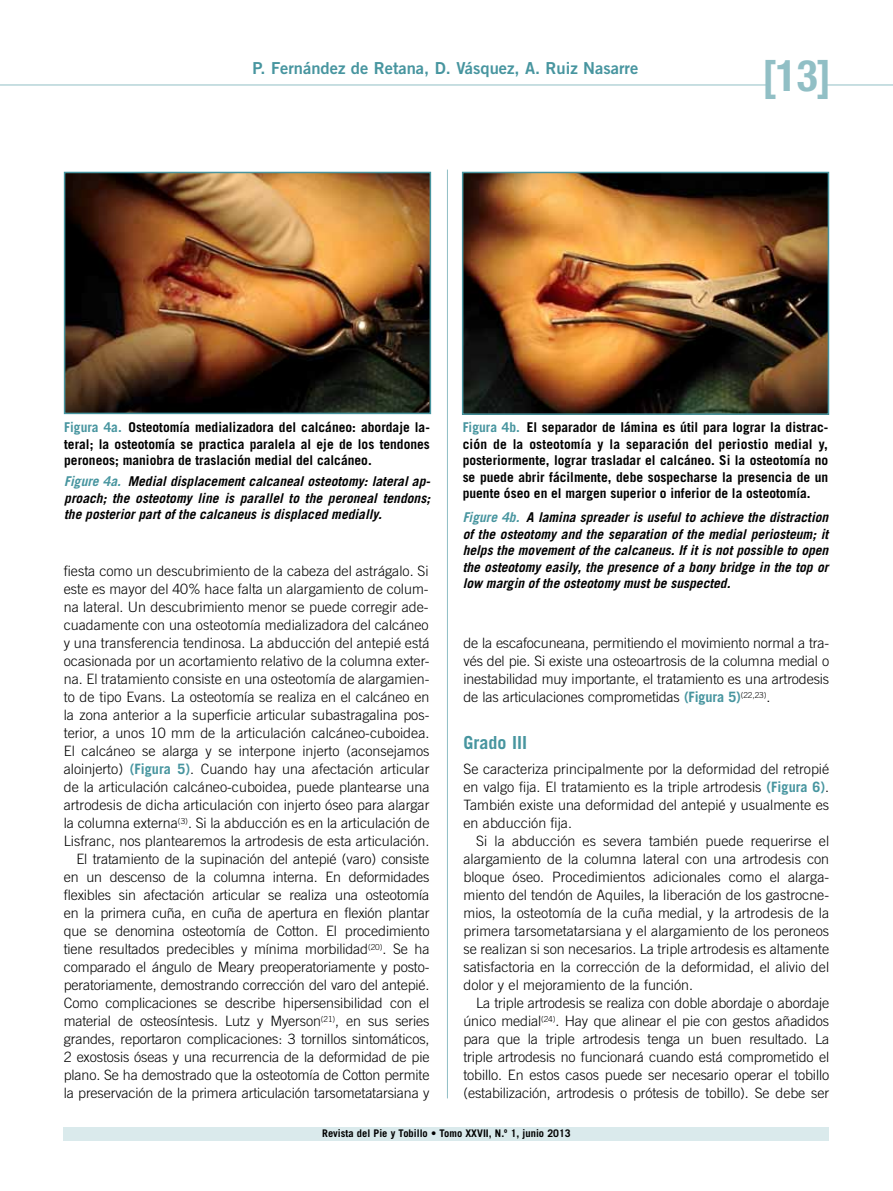
<style>
.page{position:relative;width:893px;height:1191px;background:#fff}
.page>*{position:absolute;margin:0;border:0;box-sizing:border-box;transform-origin:0 0}
.t1{font:700 condensed 43.5px "Helvetica Neue LT Std";color:#91bfc5}
.t2{font:700 18px "Trade Gothic LT Std";color:#47959f}
.t3{font:16.5px "Trade Gothic LT Std Bd 2";color:#47959f}
.t4{font:300 14.25px/18px "Trade Gothic LT Std";color:#000;text-align:justify}
.t5{font:700 13.5px/16.5px "Trade Gothic LT Std";color:#000;text-align:justify}
.t6{font:italic 700 13.5px/16.5px "Trade Gothic LT Std";color:#000;text-align:justify}
.t7{font:700 10.5px "Trade Gothic LT Std";color:#000}
.s1{color:#47959f}
.s2{font-weight:700;color:#47959f}
</style>
<div class="page">
<hr style="left:0;top:85px;width:770px;height:1px;background:#91bfc5">
<hr style="left:826px;top:85px;width:67px;height:1px;background:#91bfc5">
<div style="left:64px;top:1127px;width:765px;height:13px;background:#daeaec"></div>
<hr style="left:447px;top:170px;width:1px;height:928px;background:#91bfc5">
<img style="left:465px;top:175px;width:361px;height:237px">
<div style="left:462px;top:172px;width:367px;height:243px;border:2px solid #47959f"></div>
<img style="left:67px;top:175px;width:361px;height:236px">
<div style="left:64px;top:172px;width:367px;height:242px;border:2px solid #47959f"></div>
<p class="t3" style="left:253px;top:58px;width:387px">P. Fernández de Retana, D. Vásquez, A. Ruiz Nasarre</p>
<h1 class="t1" style="left:762px;top:49px;width:71px">[13]</h1>
<p class="t5" style="left:64px;top:419px;width:367px"><span class="s1">Figura 4a.</span> Osteotomía medializadora del calcáneo: abordaje la&shy;teral; la osteotomía se practica paralela al eje de los tendones peroneos; maniobra de traslación medial del calcáneo.</p>
<p class="t6" style="left:64px;top:473px;width:368px"><span class="s1">Figure 4a.</span> Medial displacement calcaneal osteotomy: lateral ap&shy;proach; the osteotomy line is parallel to the peroneal tendons; the posterior part of the calcaneus is displaced medially.</p>
<p class="t4" style="left:64px;top:562px;width:367px;text-align:right">fiesta como un descubrimiento de la cabeza del astrágalo. Si este es mayor del 40% hace falta un alargamiento de colum&shy;na lateral. Un descubrimiento menor se puede corregir ade&shy;cuadamente con una osteotomía medializadora del calcáneo y una transferencia tendinosa. La abducción del antepié está ocasionada por un acortamiento relativo de la columna exter&shy;na. El tratamiento consiste en una osteotomía de alargamien&shy;to de tipo Evans. La osteotomía se realiza en el calcáneo en la zona anterior a la superficie articular subastragalina pos&shy;terior, a unos 10 mm de la articulación calcáneo-cuboidea.<br>El calcáneo se alarga y se interpone injerto (aconsejamos aloinjerto) <span class="s2">(Figura 5)</span>. Cuando hay una afectación articular de la articulación calcáneo-cuboidea, puede plantearse una artrodesis de dicha articulación con injerto óseo para alargar la columna externa<sup>(3)</sup>. Si la abducción es en la articulación de Lisfranc, nos plantearemos la artrodesis de esta articulación.<br>El tratamiento de la supinación del antepié (varo) consiste en un descenso de la columna interna. En deformidades flexibles sin afectación articular se realiza una osteotomía en la primera cuña, en cuña de apertura en flexión plantar que se denomina osteotomía de Cotton. El procedimiento tiene resultados predecibles y mínima morbilidad<sup>(20)</sup>. Se ha comparado el ángulo de Meary preoperatoriamente y posto&shy;peratoriamente, demostrando corrección del varo del antepié.<br>Como complicaciones se describe hipersensibilidad con el material de osteosíntesis. Lutz y Myerson<sup>(21)</sup>, en sus series grandes, reportaron complicaciones: 3 tornillos sintomáticos, 2 exostosis óseas y una recurrencia de la deformidad de pie plano. Se ha demostrado que la osteotomía de Cotton permite la preservación de la primera articulación tarsometatarsiana y</p>
<p class="t5" style="left:463px;top:419px;width:367px"><span class="s1">Figura 4b.</span> El separador de lámina es útil para lograr la distrac&shy;ción de la osteotomía y la separación del periostio medial y, posteriormente, lograr trasladar el calcáneo. Si la osteotomía no se puede abrir fácilmente, debe sospecharse la presencia de un puente óseo en el margen superior o inferior de la osteotomía.</p>
<p class="t6" style="left:463px;top:509px;width:367px"><span class="s1">Figure 4b.</span> A lamina spreader is useful to achieve the distraction of the osteotomy and the separation of the medial periosteum; it helps the movement of the calcaneus. If it is not possible to open the osteotomy easily, the presence of a bony bridge in the top or low margin of the osteotomy must be suspected.</p>
<p class="t4" style="left:463px;top:634px;width:367px">de la escafocuneana, permitiendo el movimiento normal a tra&shy;vés del pie. Si existe una osteoartrosis de la columna medial o inestabilidad muy importante, el tratamiento es una artrodesis de las articulaciones comprometidas <span class="s2">(Figura 5)</span><sup>(22,23)</sup>.</p>
<p class="t2" style="left:463px;top:731px;width:65px">Grado III</p>
<p class="t4" style="left:463px;top:760px;width:367px">Se caracteriza principalmente por la deformidad del retropié en valgo fija. El tratamiento es la triple artrodesis <span class="s2">(Figura 6)</span>.<br>También existe una deformidad del antepié y usualmente es en abducción fija.</p>
<p class="t4" style="left:463px;top:832px;width:367px;text-indent:13px">Si la abducción es severa también puede requerirse el alargamiento de la columna lateral con una artrodesis con bloque óseo. Procedimientos adicionales como el alarga&shy;miento del tendón de Aquiles, la liberación de los gastrocne&shy;mios, la osteotomía de la cuña medial, y la artrodesis de la primera tarsometatarsiana y el alargamiento de los peroneos se realizan si son necesarios. La triple artrodesis es altamente satisfactoria en la corrección de la deformidad, el alivio del dolor y el mejoramiento de la función.</p>
<p class="t4" style="left:463px;top:994px;width:367px;text-indent:13px">La triple artrodesis se realiza con doble abordaje o abordaje único medial<sup>(24)</sup>. Hay que alinear el pie con gestos añadidos para que la triple artrodesis tenga un buen resultado. La triple artrodesis no funcionará cuando está comprometido el tobillo. En estos casos puede ser necesario operar el tobillo (estabilización, artrodesis o prótesis de tobillo). Se debe ser</p>
<p class="t7" style="left:322px;top:1126px;width:250px">Revista del Pie y Tobillo • Tomo XXVII, N.º 1, junio 2013</p>
</div>
